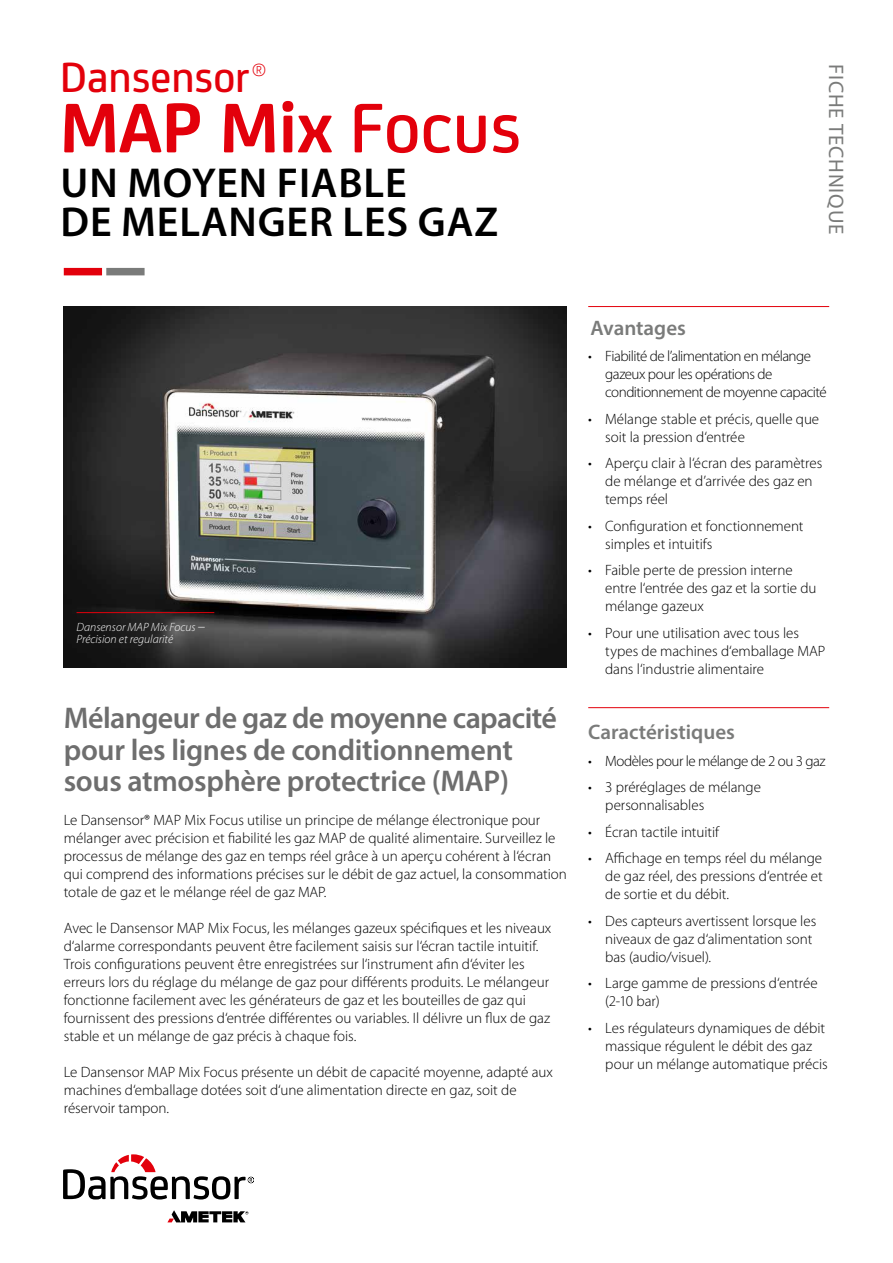
<style>
.page{position:relative;width:893px;height:1263px;background:#fff}
.page>*{position:absolute;margin:0;border:0;box-sizing:border-box;transform-origin:0 0}
.t1{font:700 75px "FS Joey";color:#e3000b}
.t2{font:500 45px "FS Joey";color:#e3000b}
.t3{font:600 42px/39px "Myriad Pro";letter-spacing:.02em;color:#000}
.t4{font:600 30px/31.5px "Myriad Pro";letter-spacing:-.01em;color:#6e6e6e}
.t5{font:600 21px "Myriad Pro";color:#7a7b7a}
.t6{font:21px "Myriad Pro";letter-spacing:.04em;color:#7a7b7a}
.t7{font:300 17.55px "FS Joey";color:#e3000b}
.t8{font:300 15px/18px "Myriad Pro";color:#000}
.t9{font:300 15px/18px "Myriad Pro";letter-spacing:-.035em;color:#000}
.t10{font:300 15px "Myriad Pro";letter-spacing:-.03em;color:#000}
.t11{font:italic 300 12px/12px "Myriad Pro";color:#fff}
.s1{font-weight:500}
.s2{font-style:normal;font-size:15px}
</style>
<div class="page">
<img style="left:64px;top:306px;width:503px;height:362px">
<div style="left:64px;top:268px;width:38px;height:7px;background:#e3000b"></div>
<div style="left:106px;top:268px;width:39px;height:7px;background:#7a7b7a"></div>
<hr style="left:588px;top:306px;width:241px;height:1px;background:#e3000b">
<hr style="left:588px;top:707px;width:241px;height:1px;background:#e3000b">
<hr style="left:77px;top:612px;width:137px;height:1px;background:#e3000b">
<svg style="left:64px;top:1154px;width:190px;height:45px"></svg>
<svg style="left:167px;top:1210px;width:81px;height:12px"></svg>
<h2 class="t2" style="left:60px;top:45px;width:191px">Dansensor</h2>
<p class="t7" style="left:252px;top:58px;width:15px">®</p>
<h1 class="t1" style="left:60px;top:71px;width:463px">MAP Mix <span class="s1">Focus</span></h1>
<h3 class="t3" style="left:61px;top:163px;width:439px">UN MOYEN FIABLE<br>DE MELANGER LES GAZ</h3>
<h3 class="t6" style="left:849px;top:64px;width:172px;rotate:90deg">FICHE TECHNIQUE</h3>
<p class="t11" style="left:77px;top:620px;width:130px">Dansensor MAP Mix Focus <span class="s2">–<br></span>Précision et regularité</p>
<h3 class="t4" style="left:64px;top:702px;width:495px">Mélangeur de gaz de moyenne capacité pour les lignes de conditionnement sous atmosphère protectrice (MAP)</h3>
<p class="t8" style="left:64px;top:810px;width:505px">Le Dansensor® MAP Mix Focus utilise un principe de mélange électronique pour mélanger avec précision et fiabilité les gaz MAP de qualité alimentaire. Surveillez le processus de mélange des gaz en temps réel grâce à un aperçu cohérent à l‘écran qui comprend des informations précises sur le débit de gaz actuel, la consommation totale de gaz et le mélange réel de gaz MAP.</p>
<p class="t8" style="left:64px;top:918px;width:489px">Avec le Dansensor MAP Mix Focus, les mélanges gazeux spécifiques et les niveaux d‘alarme correspondants peuvent être facilement saisis sur l‘écran tactile intuitif.<br>Trois configurations peuvent être enregistrées sur l‘instrument afin d‘éviter les erreurs lors du réglage du mélange de gaz pour différents produits. Le mélangeur fonctionne facilement avec les générateurs de gaz et les bouteilles de gaz qui fournissent des pressions d‘entrée différentes ou variables. Il délivre un flux de gaz stable et un mélange de gaz précis à chaque fois.</p>
<p class="t8" style="left:64px;top:1062px;width:491px">Le Dansensor MAP Mix Focus présente un débit de capacité moyenne, adapté aux machines d‘emballage dotées soit d‘une alimentation directe en gaz, soit de réservoir tampon.</p>
<h3 class="t5" style="left:590px;top:314px;width:97px">Avantages</h3>
<p class="t9" style="left:605px;top:347px;width:223px;text-indent:-17px">• Fiabilité de l’alimentation en mélange gazeux pour les opérations de conditionnement de moyenne capacité</p>
<p class="t8" style="left:605px;top:410px;width:215px;text-indent:-17px">• Mélange stable et précis, quelle que soit la pression d‘entrée</p>
<p class="t8" style="left:605px;top:454px;width:219px;text-indent:-17px">• Aperçu clair à l‘écran des paramètres de mélange et d’arrivée des gaz en temps réel</p>
<p class="t8" style="left:605px;top:517px;width:200px;text-indent:-17px">• Configuration et fonctionnement simples et intuitifs</p>
<p class="t8" style="left:605px;top:561px;width:213px;text-indent:-17px">• Faible perte de pression interne entre l‘entrée des gaz et la sortie du mélange gazeux</p>
<p class="t8" style="left:605px;top:624px;width:222px;text-indent:-17px">• Pour une utilisation avec tous les types de machines d‘emballage MAP dans l‘industrie alimentaire</p>
<h3 class="t5" style="left:588px;top:719px;width:148px">Caractéristiques</h3>
<p class="t10" style="left:588px;top:752px;width:239px">• Modèles pour le mélange de 2 ou 3 gaz</p>
<p class="t8" style="left:605px;top:778px;width:157px;text-indent:-17px">• 3 préréglages de mélange personnalisables</p>
<p class="t8" style="left:588px;top:823px;width:132px">• Écran tactile intuitif</p>
<p class="t8" style="left:605px;top:849px;width:219px;text-align:justify;text-indent:-17px">• Affichage en temps réel du mélange de gaz réel, des pressions d‘entrée et de sortie et du débit.</p>
<p class="t8" style="left:605px;top:912px;width:213px;text-indent:-17px">• Des capteurs avertissent lorsque les niveaux de gaz d‘alimentation sont bas (audio/visuel).</p>
<p class="t8" style="left:605px;top:974px;width:214px;text-indent:-17px">• Large gamme de pressions d‘entrée (2-10 bar)</p>
<p class="t8" style="left:605px;top:1019px;width:224px;text-indent:-17px">• Les régulateurs dynamiques de débit massique régulent le débit des gaz pour un mélange automatique précis</p>
</div>
